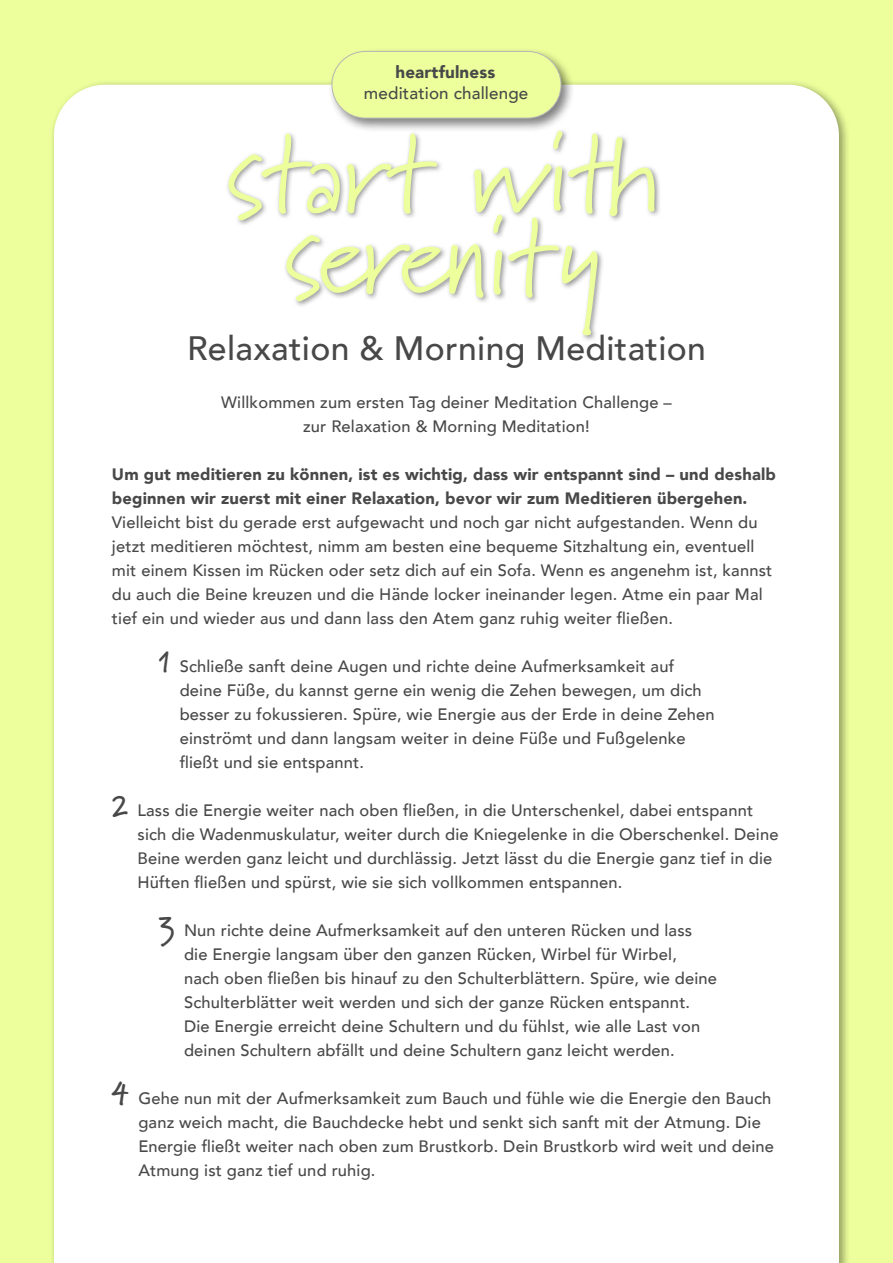
<style>
.page{position:relative;width:893px;height:1263px;background:#fff}
.page>*{position:absolute;margin:0;border:0;box-sizing:border-box;transform-origin:0 0}
.t1{font:110.1px/80.8px "Marydale";letter-spacing:-.015em;color:#ecff9c;text-align:center}
.t2{font:500 33.75px "Avenir";letter-spacing:.01em;color:#484848}
.t3{font:500 16.95px "Avenir";letter-spacing:.01em;color:#484848}
.t4{font:900 16.95px "Avenir";letter-spacing:.01em;color:#484848}
.t5{font:500 16.5px/24px "Avenir";letter-spacing:.01em;color:#484848}
.t6{font:900 16.5px/24px "Avenir";letter-spacing:.01em;color:#484848}
.s1{font-size:99px}
.s2{font-family:"Marydale";font-weight:700;font-size:31.5px}
</style>
<div class="page">
<div style="left:0;top:0;width:892px;height:1263px;background:#ecff9c"></div>
<div style="left:49px;top:80px;width:801px;height:1183px;background:#000;opacity:.4"></div>
<div style="left:54px;top:85px;width:785px;height:1178px;background:#fff"></div>
<div style="left:328px;top:47px;width:247px;height:86px;background:#000;opacity:.5"></div>
<div style="left:332px;top:51px;width:229px;height:67px;background:#ecff9c;border-radius:33px"></div>
<div style="left:332px;top:51px;width:229px;height:67px;border:1px solid #b6b6b6;border-radius:33px"></div>
<svg style="left:226px;top:128px;width:436px;height:214px;background:#f1f1f1"></svg>
<p class="t4" style="left:395px;top:58px;width:101px">heartfulness</p>
<p class="t3" style="left:364px;top:78px;width:166px">meditation challenge</p>
<h1 class="t1" style="left:227px;top:133px;width:433px">start with serenit<span class="s1">y</span></h1>
<h2 class="t2" style="left:187px;top:319px;width:520px">Relaxation &amp; Morning Meditation</h2>
<p class="t5" style="left:221px;top:389px;width:452px;text-align:center">Willkommen zum ersten Tag deiner Meditation Challenge – zur Relaxation &amp; Morning Meditation!</p>
<p class="t6" style="left:112px;top:462px;width:665px">Um gut meditieren zu können, ist es wichtig, dass wir entspannt sind – und deshalb beginnen wir zuerst mit einer Relaxation, bevor wir zum Meditieren übergehen.</p>
<p class="t5" style="left:112px;top:509px;width:662px">Vielleicht bist du gerade erst aufgewacht und noch gar nicht aufgestanden. Wenn du jetzt meditieren möchtest, nimm am besten eine bequeme Sitzhaltung ein, eventuell mit einem Kissen im Rücken oder setz dich auf ein Sofa. Wenn es angenehm ist, kannst du auch die Beine kreuzen und die Hände locker ineinander legen. Atme ein paar Mal tief ein und wieder aus und dann lass den Atem ganz ruhig weiter fließen.</p>
<p class="t5" style="left:180px;top:653px;width:537px;text-indent:-21px"><span class="s2">1</span> Schließe sanft deine Augen und richte deine Aufmerksamkeit auf deine Füße, du kannst gerne ein wenig die Zehen bewegen, um dich besser zu fokussieren. Spüre, wie Energie aus der Erde in deine Zehen einströmt und dann langsam weiter in deine Füße und Fußgelenke fließt und sie entspannt.</p>
<p class="t5" style="left:138px;top:797px;width:643px;text-indent:-26px"><span class="s2">2</span> Lass die Energie weiter nach oben fließen, in die Unterschenkel, dabei entspannt sich die Wadenmuskulatur, weiter durch die Kniegelenke in die Oberschenkel. Deine Beine werden ganz leicht und durchlässig. Jetzt lässt du die Energie ganz tief in die Hüften fließen und spürst, wie sie sich vollkommen entspannen.</p>
<p class="t5" style="left:184px;top:917px;width:534px;text-indent:-26px"><span class="s2">3</span> Nun richte deine Aufmerksamkeit auf den unteren Rücken und lass die Energie langsam über den ganzen Rücken, Wirbel für Wirbel,<br>nach oben fließen bis hinauf zu den Schulterblättern. Spüre, wie deine Schulterblätter weit werden und sich der ganze Rücken entspannt.<br>Die Energie erreicht deine Schultern und du fühlst, wie alle Last von deinen Schultern abfällt und deine Schultern ganz leicht werden.</p>
<p class="t5" style="left:138px;top:1085px;width:637px;text-indent:-26px"><span class="s2">4</span> Gehe nun mit der Aufmerksamkeit zum Bauch und fühle wie die Energie den Bauch ganz weich macht, die Bauchdecke hebt und senkt sich sanft mit der Atmung. Die Energie fließt weiter nach oben zum Brustkorb. Dein Brustkorb wird weit und deine Atmung ist ganz tief und ruhig.</p>
</div>
